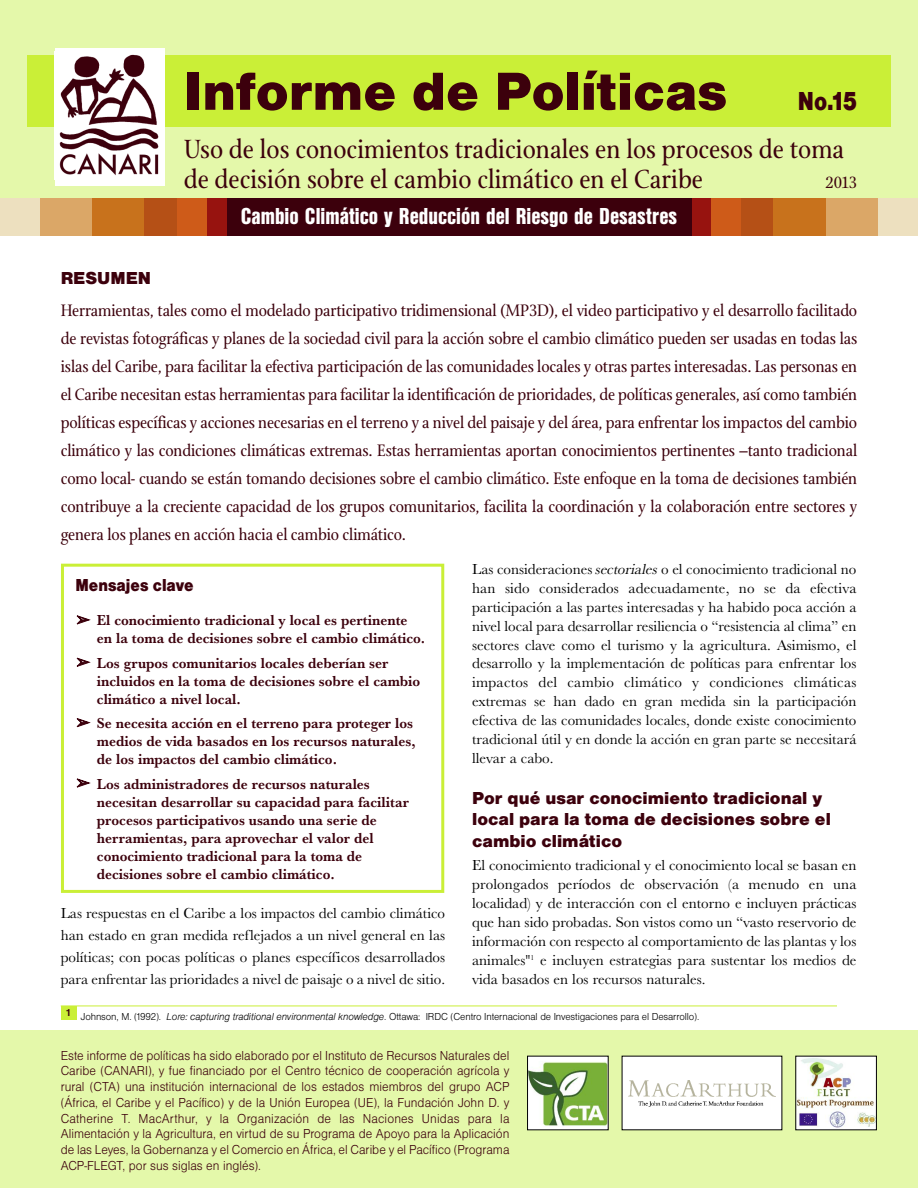
<style>
.page{position:relative;width:918px;height:1188px;background:#fff}
.page>*{position:absolute;margin:0;border:0;box-sizing:border-box;transform-origin:0 0}
.t1{font:55.5px "Nimbus San D Blac";color:#3c000c}
.t2{font:28.5px/30px "Stone Print";color:#3c000c}
.t3{font:27px "Nimbus San D Blac";color:#3c000c;scale:.82 1}
.t4{font:24px "Nimbus San D Blac Cond";color:#fff}
.t5{font:18px/28px "Stone Print";letter-spacing:-.01em;color:#3c000c;text-align:justify}
.t6{font:18px/21.3px "Nimbus San D Blac";color:#3c000c}
.t7{font:18px "Nimbus San D Blac";color:#3c000c;scale:.88 1}
.t8{font:15px/19px "URW Basker T";color:#000;text-align:justify}
.t9{font:700 15px/18px "URW Basker T";color:#3c000c;scale:.95 1}
.t10{font:13.5px/15.8px "Nimbus San D Ligh";color:#3c000c;text-align:justify;scale:.95 1}
.t11{font:10.5px "Nimbus San D Ligh";letter-spacing:-.01em;color:#000}
.t12{font:700 10.5px "Nimbus San D";color:#3c000c}
.s1{font-family:"MS Gothic";font-weight:400}
.s2{font-family:"URW Basker T Regu Obli"}
.s3{font-family:"Nimbus San D Ligh Ital"}
</style>
<div class="page">
<div style="left:0;top:1031px;width:918px;height:157px;background:#e4f8aa"></div>
<div style="left:0;top:0;width:918px;height:199px;background:#e4f8aa"></div>
<div style="left:27px;top:56px;width:864px;height:71px;background:#caef37"></div>
<div style="left:55px;top:48px;width:109px;height:137px;background:#fff"></div>
<img style="left:59px;top:54px;width:100px;height:121px">
<img style="left:798px;top:1058px;width:77px;height:70px">
<div style="left:528px;top:1056px;width:80px;height:74px;background:#fff"></div>
<img style="left:529px;top:1062px;width:77px;height:64px">
<div style="left:622px;top:1056px;width:160px;height:74px;background:#fff"></div>
<img style="left:628px;top:1081px;width:148px;height:25px">
<div style="left:0;top:198px;width:918px;height:38px;background:#ede0bf"></div>
<div style="left:40px;top:198px;width:838px;height:38px;background:#dba767"></div>
<div style="left:92px;top:198px;width:734px;height:38px;background:#c8721c"></div>
<div style="left:145px;top:198px;width:628px;height:38px;background:#b55016"></div>
<div style="left:177px;top:198px;width:564px;height:38px;background:#ce5b19"></div>
<div style="left:207px;top:198px;width:504px;height:38px;background:#97130f"></div>
<div style="left:227px;top:198px;width:464px;height:38px;background:#3c000c"></div>
<div style="left:61px;top:564px;width:383px;height:329px;border:3px solid #caef37"></div>
<hr style="left:61px;top:1006px;width:776px;height:1px;background:#caef37">
<div style="left:61px;top:1006px;width:15px;height:14px;background:#caef37"></div>
<h1 class="t1" style="left:184px;top:58px;width:545px">Informe de Políticas</h1>
<h2 class="t2" style="left:184px;top:133px;width:662px">Uso de los conocimientos tradicionales en los procesos de toma de decisión sobre el cambio climático en el Caribe</h2>
<h3 class="t3" style="left:798px;top:85px;width:74px">No.15</h3>
<p class="t5" style="left:825px;top:168px;width:33px">2013</p>
<h3 class="t4" style="left:241px;top:202px;width:438px">Cambio Climático y Reducción del Riesgo de Desastres</h3>
<p class="t6" style="left:61px;top:267px;width:92px">RESUMEN</p>
<p class="t5" style="left:61px;top:296px;width:798px">Herramientas, tales como el modelado participativo tridimensional (MP3D), el video participativo y el desarrollo facilitado de revistas fotográficas y planes de la sociedad civil para la acción sobre el cambio climático pueden ser usadas en todas las islas del Caribe, para facilitar la efectiva participación de las comunidades locales y otras partes interesadas. Las personas en el Caribe necesitan estas herramientas para facilitar la identificación de prioridades, de políticas generales, así como también políticas específicas y acciones necesarias en el terreno y a nivel del paisaje y del área, para enfrentar los impactos del cambio climático y las condiciones climáticas extremas. Estas herramientas aportan conocimientos pertinentes –tanto tradicional como local- cuando se están tomando decisiones sobre el cambio climático. Este enfoque en la toma de decisiones también contribuye a la creciente capacidad de los grupos comunitarios, facilita la coordinación y la colaboración entre sectores y genera los planes en acción hacia el cambio climático.</p>
<p class="t7" style="left:75px;top:574px;width:136px">Mensajes clave</p>
<p class="t9" style="left:97px;top:611px;width:347px;text-indent:-21px"><span class="s1">➢</span> El conocimiento tradicional y local es pertinente en la toma de decisiones sobre el cambio climático.</p>
<p class="t9" style="left:97px;top:654px;width:342px;text-indent:-21px"><span class="s1">➢</span> Los grupos comunitarios locales deberían ser incluidos en la toma de decisiones sobre el cambio climático a nivel local.</p>
<p class="t9" style="left:97px;top:714px;width:337px;text-indent:-21px"><span class="s1">➢</span> Se necesita acción en el terreno para proteger los medios de vida basados en los recursos naturales, de los impactos del cambio climático.</p>
<p class="t9" style="left:97px;top:775px;width:330px;text-indent:-21px"><span class="s1">➢</span> Los administradores de recursos naturales necesitan desarrollar su capacidad para facilitar procesos participativos usando una serie de herramientas, para aprovechar el valor del conocimiento tradicional para la toma de decisiones sobre el cambio climático.</p>
<p class="t8" style="left:61px;top:902px;width:386px;line-height:21.9px">Las respuestas en el Caribe a los impactos del cambio climático han estado en gran medida reflejados a un nivel general en las políticas; con pocas políticas o planes específicos desarrollados para enfrentar las prioridades a nivel de paisaje o a nivel de sitio.</p>
<p class="t8" style="left:472px;top:559px;width:386px">Las consideraciones <span class="s2">sectoriales</span> o el conocimiento tradicional no han sido considerados adecuadamente, no se da efectiva participación a las partes interesadas y ha habido poca acción a nivel local para desarrollar resiliencia o “resistencia al clima” en sectores clave como el turismo y la agricultura. Asimismo, el desarrollo y la implementación de políticas para enfrentar los impactos del cambio climático y condiciones climáticas extremas se han dado en gran medida sin la participación efectiva de las comunidades locales, donde existe conocimiento tradicional útil y en donde la acción en gran parte se necesitará llevar a cabo.</p>
<p class="t6" style="left:472px;top:787px;width:360px">Por qué usar conocimiento tradicional y local para la toma de decisiones sobre el cambio climático</p>
<p class="t8" style="left:472px;top:855px;width:386px">El conocimiento tradicional y el conocimiento local se basan en prolongados períodos de observación (a menudo en una localidad) y de interacción con el entorno e incluyen prácticas que han sido probadas. Son vistos como un “vasto reservorio de información con respecto al comportamiento de las plantas y los animales"<sup>1</sup> e incluyen estrategias para sustentar los medios de vida basados en los recursos naturales.</p>
<p class="t12" style="left:66px;top:1006px;width:6px">1</p>
<p class="t11" style="left:81px;top:1010px;width:620px">Johnson, M. (1992). <span class="s3">Lore: capturing traditional environmental knowledge</span>. Ottawa: IRDC (Centro Internacional de Investigaciones para el Desarrollo).</p>
<p class="t10" style="left:61px;top:1047px;width:474px">Este informe de políticas ha sido elaborado por el Instituto de Recursos Naturales del Caribe (CANARI), y fue financiado por el Centro técnico de cooperación agrícola y rural (CTA) una institución internacional de los estados miembros del grupo ACP (África, el Caribe y el Pacífico) y de la Unión Europea (UE), la Fundación John D. y Catherine T. MacArthur, y la Organización de las Naciones Unidas para la Alimentación y la Agricultura, en virtud de su Programa de Apoyo para la Aplicación de las Leyes, la Gobernanza y el Comercio en África, el Caribe y el Pacífico (Programa ACP-FLEGT, por sus siglas en inglés).</p>
</div>
